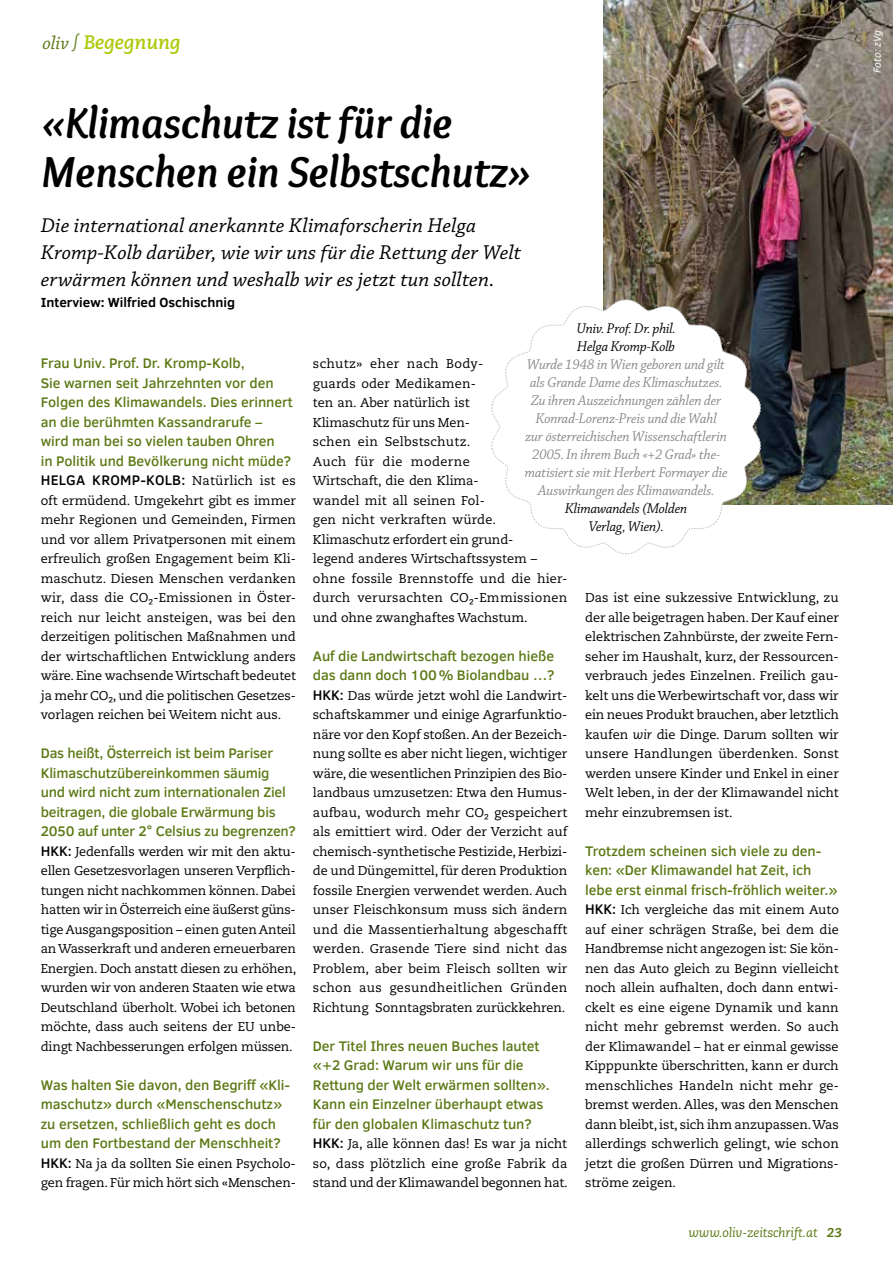
<style>
.page{position:relative;width:893px;height:1263px;background:#fff}
.page>*{position:absolute;margin:0;border:0;box-sizing:border-box;transform-origin:0 0}
.t1{font:italic 700 45px/49.5px "Overlock";letter-spacing:-.005em;color:#000}
.t2{font:21px/27px "Chaparral Pro It Capt";color:#000}
.t3{font:italic 700 19.5px "Caecilia LT Std";letter-spacing:-.005em;color:#afca0b}
.t4{font:15px/18px "Chaparral Pro It Subh";color:#878787;text-align:center}
.t5{font:15px/18px "Chaparral Pro It Subh";color:#000}
.t6{font:500 14.25px/19.5px "Clear Sans";letter-spacing:-.005em;color:#5b7813}
.t7{font:700 13.5px "Clear Sans";color:#000}
.t8{font:12.75px/19.5px "Caecilia LT Std";letter-spacing:-.005em;color:#000;text-align:justify}
.t9{font:italic 12.75px "Caecilia LT Std";letter-spacing:-.005em;color:#5b7813}
.t10{font:italic 10.5px "Clear Sans";color:#fff}
.s1{font-family:"Chaparral Pro";font-weight:400;color:#5b7813}
.s2{color:#000}
.s3{font-family:"Caecilia LT Std";font-weight:400;font-size:12.75px;color:#000}
.s4{font-family:"Clear Sans";font-weight:500;font-size:14.25px}
.s5{font-style:italic}
.s6{font-weight:800}
</style>
<div class="page">
<img style="left:604px;top:0;width:289px;height:505px">
<svg style="left:491px;top:299px;width:270px;height:255px"></svg>
<h3 class="t3" style="left:43px;top:31px;width:140px"><span class="s1">oliv ∫</span> Begegnung</h3>
<p class="t10" style="left:870px;top:73px;width:44px;rotate:-90deg">Foto: zVg</p>
<h1 class="t1" style="left:41px;top:98px;width:492px">«Klimaschutz ist für die<br>Menschen ein Selbstschutz»</h1>
<h2 class="t2" style="left:41px;top:212px;width:482px">Die international anerkannte Klimaforscherin Helga<br>Kromp-Kolb darüber, wie wir uns für die Rettung der Welt erwärmen können und weshalb wir es jetzt tun sollten.</h2>
<p class="t7" style="left:41px;top:292px;width:196px">Interview: Wilfried Oschischnig</p>
<p class="t6" style="left:41px;top:353px;width:257px">Frau Univ. Prof. Dr. Kromp-Kolb,<br>Sie warnen seit Jahrzehnten vor den Folgen des Klimawandels. Dies erinnert an die berühmten Kassandrarufe –<br>wird man bei so vielen tauben Ohren<br>in Politik und Bevölkerung nicht müde?<br><span class="s2">HELGA KROMP-KOLB:</span> <span class="s3">Natürlich ist es</span></p>
<p class="t8" style="left:41px;top:491px;width:257px">oft ermüdend. Umgekehrt gibt es immer mehr Regionen und Gemeinden, Firmen und vor allem Privatpersonen mit einem erfreulich großen Engagement beim Kli&shy;maschutz. Diesen Menschen verdanken wir, dass die CO -Emissionen in Öster-</p>
<p class="t8" style="left:41px;top:597px;width:257px;line-height:13.5px;text-indent:108px">2<br>reich nur leicht ansteigen, was bei den</p>
<p class="t8" style="left:41px;top:627px;width:257px">derzeitigen politischen Maßnahmen und der wirtschaftlichen Entwicklung anders wäre. Eine wachsende Wirtschaft bedeutet ja mehr CO , und die politischen Gesetzes-</p>
<p class="t8" style="left:41px;top:695px;width:242px;line-height:13.5px;text-indent:68px">2<br>vorlagen reichen bei Weitem nicht aus.</p>
<p class="t6" style="left:41px;top:743px;width:257px">Das heißt, Österreich ist beim Pariser Klimaschutzübereinkommen säumig und wird nicht zum internationalen Ziel beitragen, die globale Erwärmung bis 2050 auf unter 2° Celsius zu begrenzen?</p>
<p class="t8" style="left:41px;top:842px;width:257px"><span class="s4">HKK:</span> Jedenfalls werden wir mit den aktu&shy;ellen Gesetzesvorlagen unseren Verpflich&shy;tungen nicht nachkommen können. Dabei hatten wir in Österreich eine äußerst güns&shy;tige Ausgangsposition – einen guten Anteil an Wasserkraft und anderen erneuerbaren Energien. Doch anstatt diesen zu erhöhen, wurden wir von anderen Staaten wie etwa Deutschland überholt. Wobei ich betonen möchte, dass auch seitens der EU unbe&shy;dingt Nachbesserungen erfolgen müssen.</p>
<p class="t6" style="left:41px;top:1075px;width:251px">Was halten Sie davon, den Begriff «Kli&shy;maschutz» durch «Menschenschutz» zu ersetzen, schließlich geht es doch um den Fortbestand der Menschheit?</p>
<p class="t8" style="left:41px;top:1154px;width:257px"><span class="s4">HKK:</span> Na ja da sollten Sie einen Psycholo&shy;gen fragen. Für mich hört sich «Menschen-</p>
<p class="t5" style="left:577px;top:320px;width:100px">Univ. Prof. Dr. phil.<br>Helga Kromp-Kolb</p>
<p class="t4" style="left:525px;top:356px;width:204px">Wurde 1948 in Wien geboren und gilt als Grande Dame des Klimaschutzes.<br>Zu ihren Auszeichnungen zählen der Konrad-Lorenz-Preis und die Wahl<br>zur österreichischen Wissenschaftlerin 2005. In ihrem Buch «+2 Grad» the&shy;matisiert sie mit Herbert Formayer die Auswirkungen des Klimawandels.</p>
<p class="t5" style="left:565px;top:500px;width:124px;text-align:center">Klimawandels (Molden<br>Verlag, Wien).</p>
<p class="t8" style="left:313px;top:354px;width:256px;text-align:left">schutz» eher nach Body-<br>guards oder Medikamen-<br>ten an. Aber natürlich ist<br>Klimaschutz für uns Men-<br>schen ein Selbstschutz.<br>Auch für die moderne<br>Wirtschaft, die den Klima-<br>wandel mit all seinen Fol-<br>gen nicht verkraften würde.<br>Klimaschutz erfordert ein grund-<br>legend anderes Wirtschaftssystem – ohne fossile Brennstoffe und die hier&shy;durch verursachten CO -Emmissionen</p>
<p class="t8" style="left:313px;top:597px;width:216px;line-height:13.5px;text-indent:156px">2<br>und ohne zwanghaftes Wachstum.</p>
<p class="t6" style="left:313px;top:646px;width:243px">Auf die Landwirtschaft bezogen hieße das dann doch 100% Biolandbau …?</p>
<p class="t8" style="left:313px;top:686px;width:256px"><span class="s4">HKK:</span> Das würde jetzt wohl die Landwirt&shy;schaftskammer und einige Agrarfunktio&shy;näre vor den Kopf stoßen. An der Bezeich&shy;nung sollte es aber nicht liegen, wichtiger wäre, die wesentlichen Prinzipien des Bio&shy;landbaus umzusetzen: Etwa den Humus&shy;aufbau, wodurch mehr CO</p>
<p class="t8" style="left:585px;top:588px;width:255px">Das ist eine sukzessive Entwicklung, zu der alle beigetragen haben. Der Kauf einer elektrischen Zahnbürste, der zweite Fern&shy;seher im Haushalt, kurz, der Ressourcen&shy;verbrauch jedes Einzelnen. Freilich gau&shy;kelt uns die Werbewirtschaft vor, dass wir ein neues Produkt brauchen, aber letztlich kaufen <span class="s5">wir</span> die Dinge. Darum sollten wir unsere Handlungen überdenken. Sonst werden unsere Kinder und Enkel in einer Welt leben, in der der Klimawandel nicht mehr einzubremsen ist.</p>
<p class="t6" style="left:585px;top:841px;width:254px">Trotzdem scheinen sich viele zu den&shy;ken: «Der Klimawandel hat Zeit, ich lebe erst einmal frisch-fröhlich weiter.»</p>
<p class="t8" style="left:585px;top:900px;width:255px"><span class="s4">HKK:</span> Ich vergleiche das mit einem Auto auf einer schrägen Straße, bei dem die Handbremse nicht angezogen ist: Sie kön&shy;nen das Auto gleich zu Beginn vielleicht noch allein aufhalten, doch dann entwi&shy;ckelt es eine eigene Dynamik und kann nicht mehr gebremst werden. So auch der Klimawandel – hat er einmal gewisse Kipppunkte überschritten, kann er durch menschliches Handeln nicht mehr ge&shy;bremst werden. Alles, was den Menschen dann bleibt, ist, sich ihm anzupassen. Was allerdings schwerlich gelingt, wie schon jetzt die großen Dürren und Migrations&shy;ströme zeigen.</p>
<p class="t8" style="left:313px;top:803px;width:256px;text-indent:181px">gespeichert als emittiert wird. Oder der Verzicht auf chemisch-synthetische Pestizide, Herbizi&shy;de und Düngemittel, für deren Produktion fossile Energien verwendet werden. Auch unser Fleischkonsum muss sich ändern und die Massentierhaltung abgeschafft werden. Grasende Tiere sind nicht das Problem, aber beim Fleisch sollten wir schon aus gesundheitlichen Gründen Richtung Sonntagsbraten zurückkehren.</p>
<p class="t6" style="left:313px;top:1036px;width:238px">Der Titel Ihres neuen Buches lautet «+2 Grad: Warum wir uns für die Rettung der Welt erwärmen sollten».<br>Kann ein Einzelner überhaupt etwas für den globalen Klimaschutz tun?</p>
<p class="t8" style="left:313px;top:1134px;width:256px"><span class="s4">HKK:</span> Ja, alle können das! Es war ja nicht so, dass plötzlich eine große Fabrik da stand und der Klimawandel begonnen hat.</p>
<p class="t8" style="left:484px;top:809px;width:6px">2</p>
<p class="t9" style="left:688px;top:1225px;width:155px">www.oliv-zeitschrift.at <span class="s6">23</span></p>
</div>
